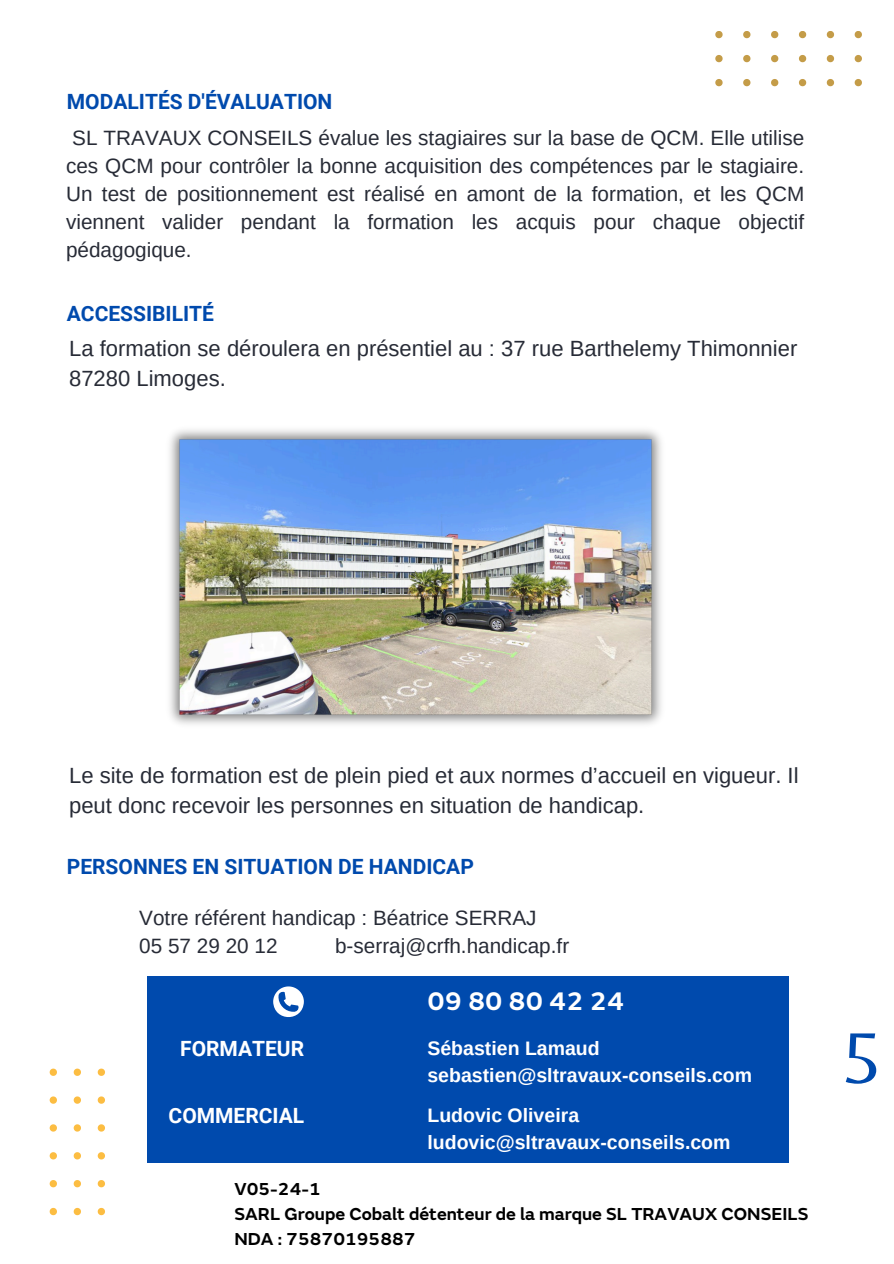
<style>
.page{position:relative;width:894px;height:1264px;background:#fff}
.page>*{position:absolute;margin:0;border:0;box-sizing:border-box;transform-origin:0 0}
.t1{font:75px "Belleza";color:#004aad}
.t2{font:600 26.55px "JLR Emeric";color:#fff}
.t3{font:22.05px/30.5px "Arimo";color:#272b36}
.t4{font:700 21px "Roboto";color:#004aad}
.t5{font:700 21px "Roboto";color:#fff}
.t6{font:20.7px/28.2px "Arimo";color:#272b36;text-align:justify}
.t7{font:700 19.5px "Arimo";color:#fff}
.t8{font:600 18px "JLR Emeric";color:#000}
</style>
<div class="page">
<img style="left:169px;top:429px;width:493px;height:296px">
<div style="left:148px;top:976px;width:640px;height:186px;background:#004aad"></div>
<svg style="left:98px;top:1068px;width:7px;height:7px"></svg>
<svg style="left:98px;top:1096px;width:7px;height:7px"></svg>
<svg style="left:98px;top:1124px;width:7px;height:7px"></svg>
<svg style="left:98px;top:1152px;width:7px;height:7px"></svg>
<svg style="left:98px;top:1180px;width:7px;height:7px"></svg>
<svg style="left:98px;top:1207px;width:7px;height:8px"></svg>
<svg style="left:74px;top:1068px;width:7px;height:7px"></svg>
<svg style="left:74px;top:1096px;width:7px;height:7px"></svg>
<svg style="left:74px;top:1124px;width:7px;height:7px"></svg>
<svg style="left:74px;top:1152px;width:7px;height:7px"></svg>
<svg style="left:74px;top:1180px;width:7px;height:7px"></svg>
<svg style="left:74px;top:1207px;width:7px;height:8px"></svg>
<svg style="left:50px;top:1068px;width:7px;height:7px"></svg>
<svg style="left:50px;top:1096px;width:7px;height:7px"></svg>
<svg style="left:50px;top:1124px;width:7px;height:7px"></svg>
<svg style="left:50px;top:1152px;width:7px;height:7px"></svg>
<svg style="left:50px;top:1180px;width:7px;height:7px"></svg>
<svg style="left:50px;top:1207px;width:7px;height:8px"></svg>
<svg style="left:854px;top:79px;width:7px;height:7px"></svg>
<svg style="left:826px;top:79px;width:7px;height:7px"></svg>
<svg style="left:798px;top:79px;width:8px;height:7px"></svg>
<svg style="left:771px;top:79px;width:7px;height:7px"></svg>
<svg style="left:743px;top:79px;width:7px;height:7px"></svg>
<svg style="left:715px;top:79px;width:7px;height:7px"></svg>
<svg style="left:854px;top:55px;width:7px;height:7px"></svg>
<svg style="left:826px;top:55px;width:7px;height:7px"></svg>
<svg style="left:798px;top:55px;width:8px;height:7px"></svg>
<svg style="left:771px;top:55px;width:7px;height:7px"></svg>
<svg style="left:743px;top:55px;width:7px;height:7px"></svg>
<svg style="left:715px;top:55px;width:7px;height:7px"></svg>
<svg style="left:854px;top:31px;width:7px;height:7px"></svg>
<svg style="left:826px;top:31px;width:7px;height:7px"></svg>
<svg style="left:798px;top:31px;width:8px;height:7px"></svg>
<svg style="left:771px;top:31px;width:7px;height:7px"></svg>
<svg style="left:743px;top:31px;width:7px;height:7px"></svg>
<svg style="left:715px;top:31px;width:7px;height:7px"></svg>
<svg style="left:273px;top:986px;width:30px;height:31px"></svg>
<h2 class="t4" style="left:67px;top:89px;width:267px">MODALITÉS D'ÉVALUATION</h2>
<h2 class="t6" style="left:66px;top:123px;width:739px">SL TRAVAUX CONSEILS évalue les stagiaires sur la base de QCM. Elle utilise ces QCM pour contrôler la bonne acquisition des compétences par le stagiaire.<br>Un test de positionnement est réalisé en amont de la formation, et les QCM viennent valider pendant la formation les acquis pour chaque objectif pédagogique.</h2>
<h3 class="t4" style="left:67px;top:301px;width:149px">ACCESSIBILITÉ</h3>
<h2 class="t3" style="left:69px;top:333px;width:729px">La formation se déroulera en présentiel au : 37 rue Barthelemy Thimonnier<br>87280 Limoges.</h2>
<p class="t3" style="left:69px;top:759px;width:730px">Le site de formation est de plein pied et aux normes d’accueil en vigueur. Il peut donc recevoir les personnes en situation de handicap.</p>
<p class="t4" style="left:67px;top:854px;width:408px">PERSONNES EN SITUATION DE HANDICAP</p>
<p class="t6" style="left:139px;top:903px;width:399px">Votre référent handicap : Béatrice SERRAJ<br>05 57 29 20 12</p>
<p class="t6" style="left:335px;top:931px;width:235px">b-serraj@crfh.handicap.fr</p>
<p class="t2" style="left:427px;top:985px;width:198px">09 80 80 42 24</p>
<h3 class="t5" style="left:180px;top:1036px;width:125px">FORMATEUR</h3>
<h3 class="t7" style="left:427px;top:1036px;width:174px">Sébastien Lamaud</h3>
<p class="t7" style="left:427px;top:1063px;width:326px">sebastien@sltravaux-conseils.com</p>
<h1 class="t5" style="left:168px;top:1103px;width:137px">COMMERCIAL</h1>
<h2 class="t7" style="left:427px;top:1104px;width:153px">Ludovic Oliveira</h2>
<p class="t7" style="left:427px;top:1131px;width:304px">ludovic@sltravaux-conseils.com</p>
<h2 class="t8" style="left:234px;top:1177px;width:88px">V05-24-1</h2>
<p class="t8" style="left:234px;top:1202px;width:575px">SARL Groupe Cobalt détenteur de la marque SL TRAVAUX CONSEILS</p>
<p class="t8" style="left:234px;top:1227px;width:183px">NDA : 75870195887</p>
<p class="t1" style="left:844px;top:1005px;width:39px">5</p>
</div>
